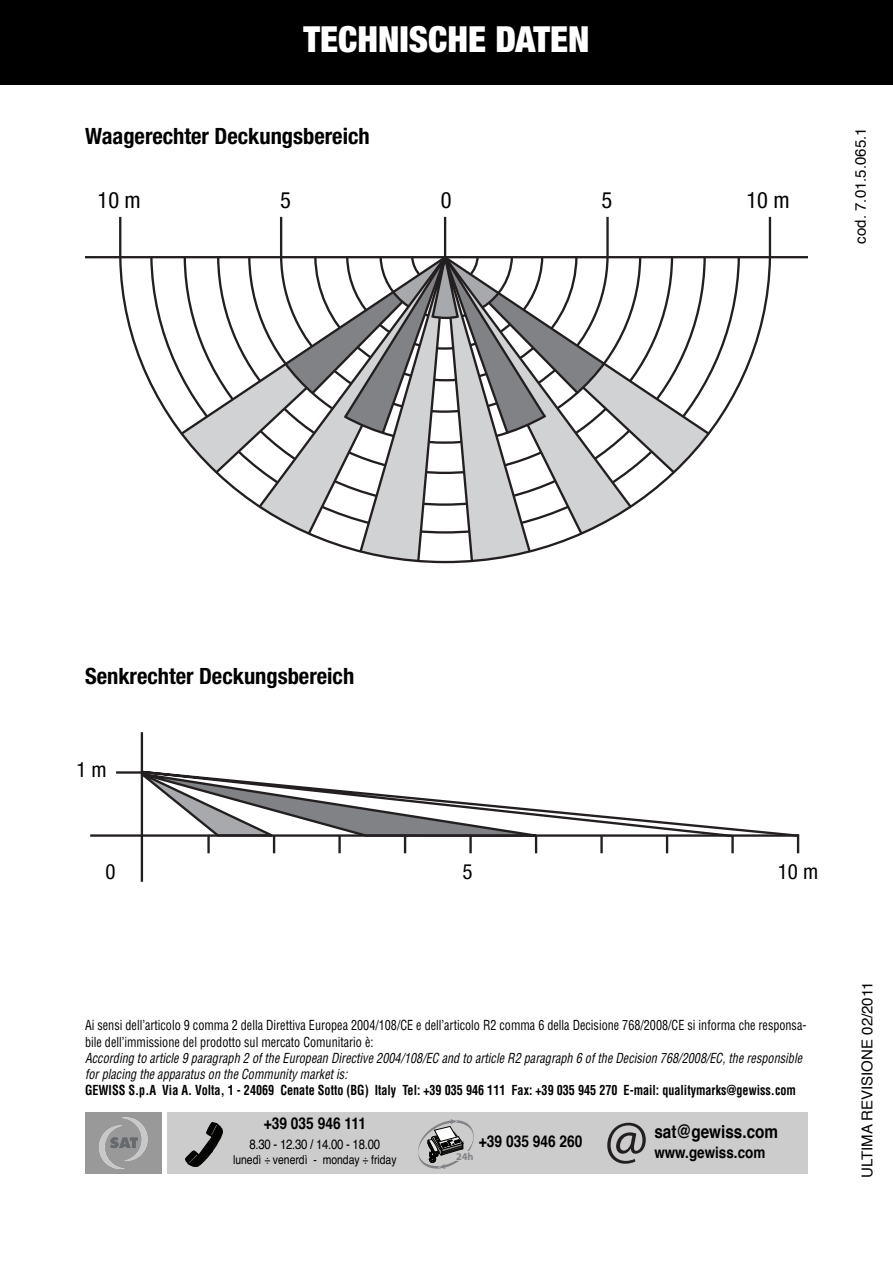
<style>
.page{position:relative;width:893px;height:1263px;background:#fff}
.page>*{position:absolute;margin:0;border:0;box-sizing:border-box;transform-origin:0 0}
.t1{font:900 condensed 36px "Helvetica Neue";color:#fff}
.t2{font:700 condensed 22.5px "Helvetica Neue";color:#000}
.t3{font:condensed 22.5px "Helvetica Neue";color:#000}
.t4{font:condensed 21px "Helvetica Neue";color:#000}
.t5{font:700 18px "Helvetica";color:#000;scale:.85 1}
.t6{font:700 16.2px "Helvetica";color:#000;scale:.85 1}
.t7{font:700 15.9px "Helvetica";color:#000;scale:.85 1}
.t8{font:15px "Helvetica";color:#000}
.t9{font:condensed 13.5px/16.2px "Helvetica";color:#000;scale:.9 1}
.t10{font:italic condensed 13.5px/16.2px "Helvetica";letter-spacing:.005em;color:#000;scale:.9 1}
.t11{font:700 condensed 13.5px "Helvetica";color:#000;scale:.9 1}
.t12{font:13.5px "Helvetica";letter-spacing:-.025em;color:#000;scale:.85 1}
.t13{font:12.3px "Helvetica";color:#000;scale:.85 1}
.t14{font:700 10.5px "Myriad";color:#808285}
</style>
<div class="page">
<div style="left:0;top:0;width:893px;height:85px;background:#000"></div>
<svg style="left:140px;top:769px;width:657px;height:69px"></svg>
<hr style="left:90px;top:834px;width:709px;height:3px;background:#231f20">
<hr style="left:141px;top:732px;width:2px;height:150px;background:#231f20">
<svg style="left:138px;top:770px;width:428px;height:83px"></svg>
<hr style="left:600px;top:835px;width:3px;height:18px;background:#231f20">
<svg style="left:666px;top:837px;width:2px;height:16px"></svg>
<hr style="left:731px;top:835px;width:3px;height:18px;background:#231f20">
<svg style="left:797px;top:834px;width:2px;height:19px"></svg>
<hr style="left:116px;top:771px;width:26px;height:3px;background:#231f20">
<svg style="left:118px;top:255px;width:654px;height:181px"></svg>
<svg style="left:182px;top:217px;width:526px;height:346px"></svg>
<hr style="left:85px;top:256px;width:723px;height:2px;background:#231f20">
<hr style="left:444px;top:217px;width:2px;height:40px;background:#231f20">
<hr style="left:119px;top:217px;width:2px;height:40px;background:#231f20">
<hr style="left:280px;top:217px;width:2px;height:40px;background:#231f20">
<hr style="left:606px;top:217px;width:3px;height:40px;background:#231f20">
<hr style="left:769px;top:217px;width:2px;height:40px;background:#231f20">
<div style="left:168px;top:1113px;width:640px;height:61px;background:#ccc"></div>
<div style="left:85px;top:1113px;width:77px;height:61px;background:#999"></div>
<svg style="left:185px;top:1122px;width:37px;height:44px"></svg>
<svg style="left:418px;top:1119px;width:56px;height:50px"></svg>
<svg style="left:607px;top:1123px;width:39px;height:41px"></svg>
<svg style="left:99px;top:1117px;width:49px;height:52px"></svg>
<h1 class="t1" style="left:304px;top:26px;width:287px">TECHNISCHE DATEN</h1>
<h2 class="t2" style="left:85px;top:128px;width:286px">Waagerechter Deckungsbereich</h2>
<h2 class="t3" style="left:98px;top:192px;width:45px">10 m</h2>
<h2 class="t3" style="left:280px;top:192px;width:12px">5</h2>
<h2 class="t3" style="left:441px;top:192px;width:12px">0</h2>
<h2 class="t3" style="left:602px;top:192px;width:12px">5</h2>
<h2 class="t3" style="left:746px;top:192px;width:45px">10 m</h2>
<p class="t8" style="left:854px;top:243px;width:117px;rotate:-90deg">cod. 7.01.5.065.1</p>
<h2 class="t2" style="left:85px;top:668px;width:271px">Senkrechter Deckungsbereich</h2>
<h3 class="t4" style="left:76px;top:761px;width:32px">1m</h3>
<h3 class="t4" style="left:106px;top:864px;width:12px">0</h3>
<h3 class="t4" style="left:462px;top:864px;width:12px">5</h3>
<h3 class="t4" style="left:778px;top:864px;width:42px">10 m</h3>
<p class="t9" style="left:85px;top:1018px;width:803px">Ai sensi dell’articolo 9 comma 2 della Direttiva Europea 2004/108/CE e dell’articolo R2 comma 6 della Decisione 768/2008/CE si informa che responsa&shy;bile dell’immissione del prodotto sul mercato Comunitario è:</p>
<p class="t10" style="left:85px;top:1050px;width:798px">According to article 9 paragraph 2 of the European Directive 2004/108/EC and to article R2 paragraph 6 of the Decision 768/2008/EC, the responsible for placing the apparatus on the Community market is:</p>
<p class="t11" style="left:85px;top:1083px;width:791px">GEWISS S.p.A Via A. Volta, 1 - 24069 Cenate Sotto (BG) Italy Tel: +39 035 946 111 Fax: +39 035 945 270 E-mail: qualitymarks@gewiss.com</p>
<p class="t6" style="left:264px;top:1117px;width:122px">+39 035 946 111</p>
<p class="t12" style="left:249px;top:1139px;width:155px">8.30 - 12.30 / 14.00 - 18.00</p>
<p class="t13" style="left:233px;top:1154px;width:194px">lunedì ÷ venerdì - monday ÷ friday</p>
<p class="t6" style="left:479px;top:1134px;width:124px">+39 035 946 260</p>
<h3 class="t5" style="left:654px;top:1124px;width:147px">sat@gewiss.com</h3>
<p class="t14" style="left:456px;top:1152px;width:19px">24h</p>
<p class="t7" style="left:654px;top:1145px;width:132px">www.gewiss.com</p>
<p class="t8" style="left:861px;top:1178px;width:198px;rotate:-90deg">ULTIMA REVISIONE 02/2011</p>
</div>
